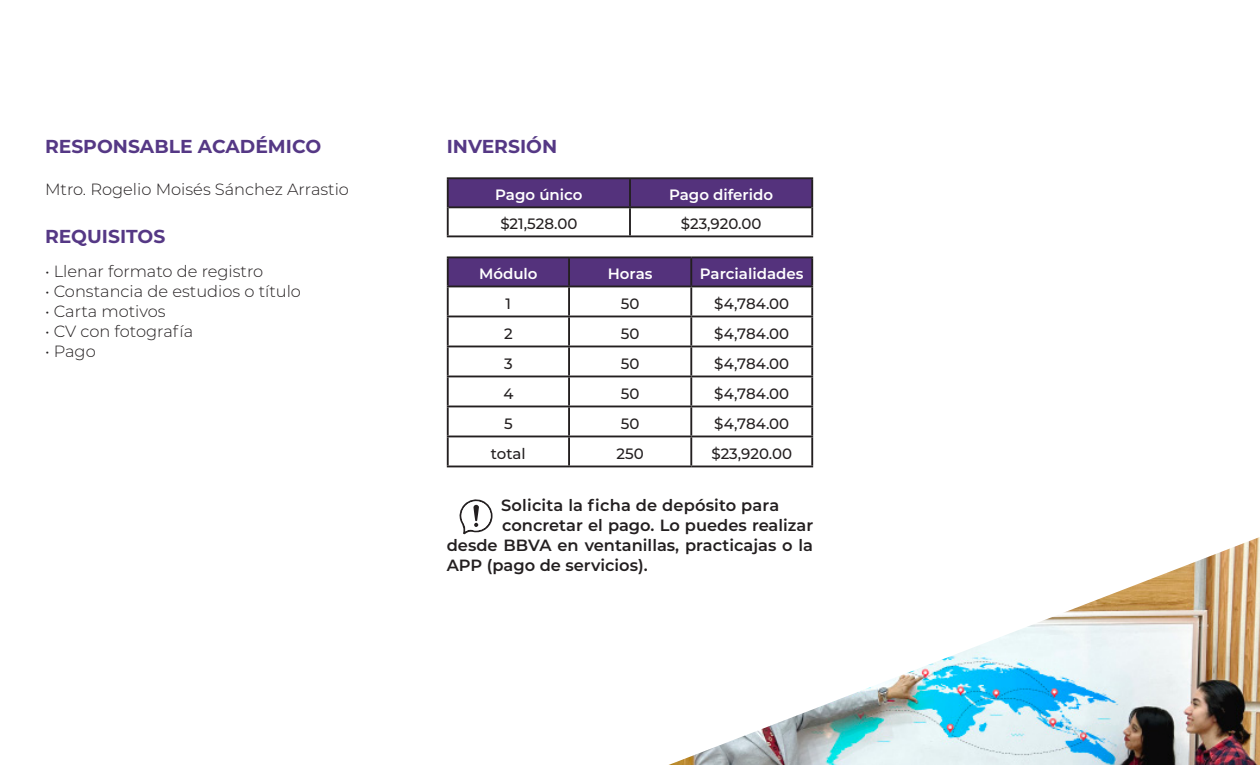
<style>
.page{position:relative;width:1260px;height:765px;background:#fff}
.page>*{position:absolute;margin:0;border:0;box-sizing:border-box;transform-origin:0 0}
.t1{font:700 18.75px "Montserrat";color:#553885}
.t2{font:300 16.25px "Montserrat";color:#231f20}
.t3{font:600 16.25px "Montserrat";color:#231f20}
.t4{font:500 15px "Montserrat";color:#231f20}
.t5{font:600 15px "Montserrat";color:#fff}
</style>
<div class="page">
<div style="left:449px;top:179px;width:362px;height:27px;background:#54327c"></div>
<hr style="left:447px;top:177px;width:183px;height:2px;background:#231f20">
<hr style="left:630px;top:177px;width:183px;height:2px;background:#231f20">
<hr style="left:447px;top:179px;width:2px;height:28px;background:#231f20">
<hr style="left:629px;top:179px;width:2px;height:27px;background:#231f20">
<hr style="left:811px;top:179px;width:2px;height:28px;background:#231f20">
<hr style="left:449px;top:206px;width:181px;height:2px;background:#231f20">
<hr style="left:630px;top:206px;width:181px;height:2px;background:#231f20">
<hr style="left:447px;top:207px;width:2px;height:28px;background:#231f20">
<hr style="left:629px;top:208px;width:2px;height:27px;background:#231f20">
<hr style="left:811px;top:207px;width:2px;height:28px;background:#231f20">
<hr style="left:447px;top:235px;width:183px;height:2px;background:#231f20">
<hr style="left:630px;top:235px;width:183px;height:2px;background:#231f20">
<svg style="left:449px;top:258px;width:362px;height:28px;background:#523179"></svg>
<hr style="left:447px;top:256px;width:122px;height:2px;background:#231f20">
<hr style="left:447px;top:258px;width:2px;height:28px;background:#231f20">
<hr style="left:569px;top:256px;width:122px;height:2px;background:#231f20">
<hr style="left:691px;top:256px;width:122px;height:2px;background:#231f20">
<hr style="left:568px;top:258px;width:2px;height:28px;background:#231f20">
<hr style="left:690px;top:258px;width:2px;height:28px;background:#231f20">
<hr style="left:811px;top:258px;width:2px;height:28px;background:#231f20">
<hr style="left:447px;top:286px;width:122px;height:1px;background:#231f20">
<hr style="left:447px;top:287px;width:2px;height:29px;background:#231f20">
<hr style="left:569px;top:286px;width:122px;height:1px;background:#231f20">
<hr style="left:568px;top:287px;width:2px;height:29px;background:#231f20">
<hr style="left:691px;top:286px;width:122px;height:1px;background:#231f20">
<hr style="left:690px;top:287px;width:2px;height:29px;background:#231f20">
<hr style="left:811px;top:287px;width:2px;height:29px;background:#231f20">
<hr style="left:447px;top:316px;width:122px;height:1px;background:#231f20">
<hr style="left:447px;top:317px;width:2px;height:29px;background:#231f20">
<hr style="left:569px;top:316px;width:122px;height:1px;background:#231f20">
<hr style="left:568px;top:317px;width:2px;height:29px;background:#231f20">
<hr style="left:691px;top:316px;width:122px;height:1px;background:#231f20">
<hr style="left:690px;top:317px;width:2px;height:29px;background:#231f20">
<hr style="left:811px;top:317px;width:2px;height:29px;background:#231f20">
<hr style="left:447px;top:346px;width:122px;height:1px;background:#231f20">
<hr style="left:447px;top:347px;width:2px;height:29px;background:#231f20">
<hr style="left:569px;top:346px;width:122px;height:1px;background:#231f20">
<hr style="left:568px;top:347px;width:2px;height:29px;background:#231f20">
<hr style="left:691px;top:346px;width:122px;height:1px;background:#231f20">
<hr style="left:690px;top:347px;width:2px;height:29px;background:#231f20">
<hr style="left:811px;top:347px;width:2px;height:29px;background:#231f20">
<hr style="left:447px;top:376px;width:122px;height:1px;background:#231f20">
<hr style="left:447px;top:377px;width:2px;height:29px;background:#231f20">
<hr style="left:569px;top:376px;width:122px;height:1px;background:#231f20">
<hr style="left:568px;top:377px;width:2px;height:29px;background:#231f20">
<hr style="left:691px;top:376px;width:122px;height:1px;background:#231f20">
<hr style="left:690px;top:377px;width:2px;height:29px;background:#231f20">
<hr style="left:811px;top:377px;width:2px;height:29px;background:#231f20">
<hr style="left:447px;top:406px;width:122px;height:1px;background:#231f20">
<hr style="left:447px;top:407px;width:2px;height:29px;background:#231f20">
<hr style="left:569px;top:406px;width:122px;height:1px;background:#231f20">
<hr style="left:568px;top:407px;width:2px;height:29px;background:#231f20">
<hr style="left:691px;top:406px;width:122px;height:1px;background:#231f20">
<hr style="left:690px;top:407px;width:2px;height:29px;background:#231f20">
<hr style="left:811px;top:407px;width:2px;height:29px;background:#231f20">
<hr style="left:447px;top:436px;width:122px;height:1px;background:#231f20">
<hr style="left:447px;top:437px;width:2px;height:29px;background:#231f20">
<hr style="left:569px;top:436px;width:122px;height:1px;background:#231f20">
<hr style="left:568px;top:437px;width:2px;height:29px;background:#231f20">
<hr style="left:691px;top:436px;width:122px;height:1px;background:#231f20">
<hr style="left:690px;top:437px;width:2px;height:29px;background:#231f20">
<hr style="left:811px;top:437px;width:2px;height:29px;background:#231f20">
<hr style="left:447px;top:466px;width:122px;height:1px;background:#231f20">
<hr style="left:569px;top:466px;width:122px;height:1px;background:#231f20">
<hr style="left:691px;top:466px;width:122px;height:1px;background:#231f20">
<svg style="left:459px;top:499px;width:34px;height:35px"></svg>
<img style="left:669px;top:537px;width:591px;height:228px">
<p class="t1" style="left:45px;top:133px;width:278px">RESPONSABLE ACADÉMICO</p>
<p class="t1" style="left:447px;top:133px;width:112px">INVERSIÓN</p>
<p class="t2" style="left:45px;top:178px;width:306px">Mtro. Rogelio Moisés Sánchez Arrastio</p>
<p class="t5" style="left:495px;top:184px;width:89px">Pago único</p>
<p class="t5" style="left:669px;top:184px;width:105px">Pago diferido</p>
<p class="t4" style="left:500px;top:213px;width:79px">$21,528.00</p>
<p class="t4" style="left:681px;top:213px;width:82px">$23,920.00</p>
<p class="t1" style="left:45px;top:223px;width:122px">REQUISITOS</p>
<p class="t2" style="left:45px;top:260px;width:220px">• Llenar formato de registro</p>
<p class="t2" style="left:45px;top:280px;width:258px">• Constancia de estudios o título</p>
<p class="t2" style="left:45px;top:300px;width:122px">• Carta motivos</p>
<p class="t2" style="left:45px;top:320px;width:150px">• CV con fotografía</p>
<p class="t2" style="left:45px;top:340px;width:52px">• Pago</p>
<p class="t5" style="left:479px;top:263px;width:60px">Módulo</p>
<p class="t5" style="left:608px;top:263px;width:46px">Horas</p>
<p class="t5" style="left:700px;top:263px;width:105px">Parcialidades</p>
<p class="t4" style="left:506px;top:293px;width:7px">1</p>
<p class="t4" style="left:621px;top:293px;width:20px">50</p>
<p class="t4" style="left:714px;top:293px;width:76px">$4,784.00</p>
<p class="t4" style="left:504px;top:323px;width:10px">2</p>
<p class="t4" style="left:621px;top:323px;width:20px">50</p>
<p class="t4" style="left:714px;top:323px;width:76px">$4,784.00</p>
<p class="t4" style="left:504px;top:353px;width:10px">3</p>
<p class="t4" style="left:621px;top:353px;width:20px">50</p>
<p class="t4" style="left:714px;top:353px;width:76px">$4,784.00</p>
<p class="t4" style="left:503px;top:383px;width:12px">4</p>
<p class="t4" style="left:621px;top:383px;width:20px">50</p>
<p class="t4" style="left:714px;top:383px;width:76px">$4,784.00</p>
<p class="t4" style="left:504px;top:413px;width:10px">5</p>
<p class="t4" style="left:621px;top:413px;width:20px">50</p>
<p class="t4" style="left:714px;top:413px;width:76px">$4,784.00</p>
<p class="t4" style="left:491px;top:443px;width:36px">total</p>
<p class="t4" style="left:617px;top:443px;width:29px">250</p>
<p class="t4" style="left:711px;top:443px;width:82px">$23,920.00</p>
<p class="t3" style="left:501px;top:493px;width:280px">Solicita la ficha de depósito para</p>
<p class="t3" style="left:502px;top:513px;width:313px">concretar el pago. Lo puedes realizar</p>
<p class="t3" style="left:447px;top:533px;width:368px">desde BBVA en ventanillas, practicajas o la</p>
<p class="t3" style="left:447px;top:553px;width:202px">APP (pago de servicios).</p>
</div>
